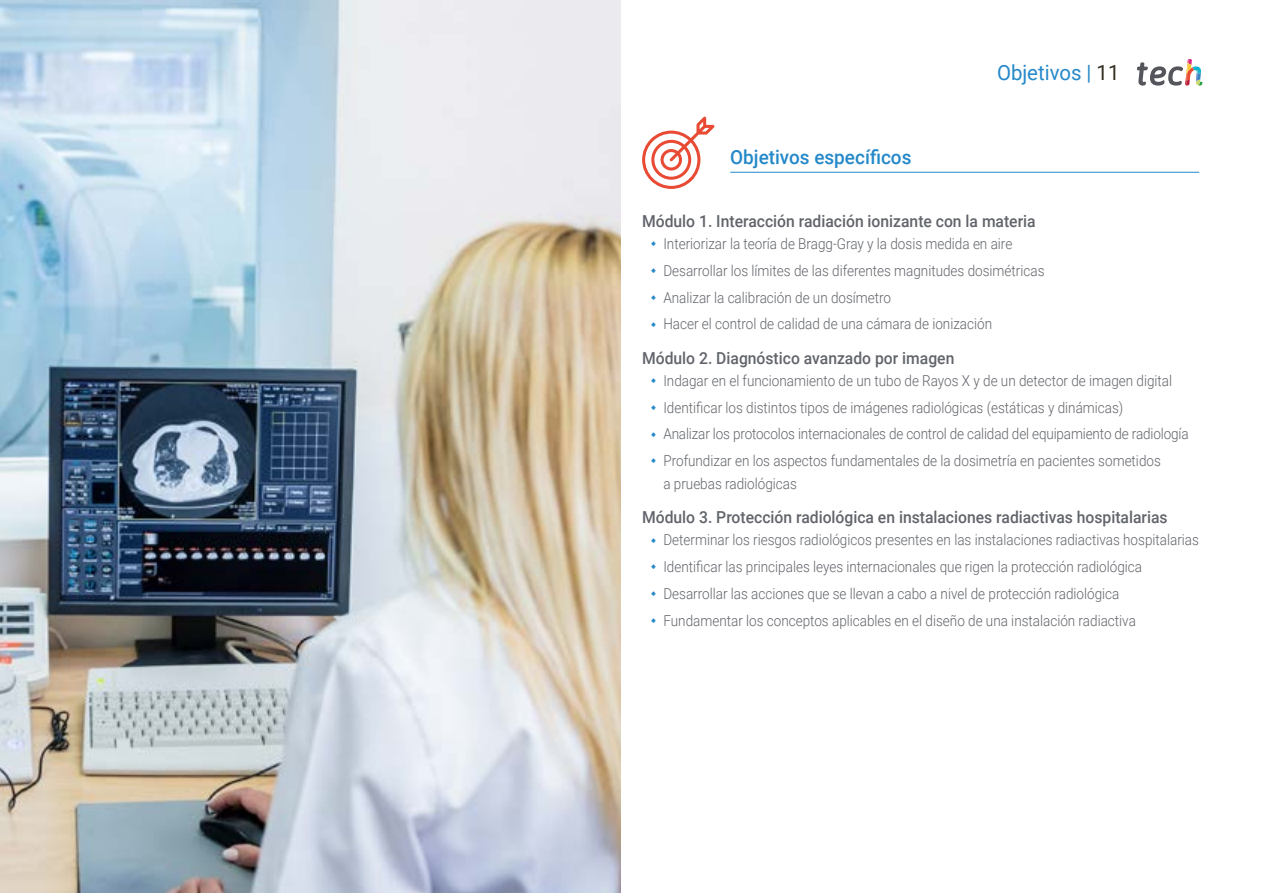
<style>
.page{position:relative;width:1263px;height:893px;background:#fff}
.page>*{position:absolute;margin:0;border:0;box-sizing:border-box;transform-origin:0 0}
.t1{font:21px "Roboto";color:#2488c9}
.t2{font:500 19.5px "Roboto";color:#2488c9}
.t3{font:500 16.5px "Roboto";color:#61646a;scale:.95 1}
.t4{font:300 15px/26.7px "Roboto";color:#61646a;scale:.9 1}
.s1{color:#312e20}
</style>
<div class="page">
<hr style="left:730px;top:172px;width:469px;height:1px;background:#2488c9">
<svg style="left:642px;top:117px;width:72px;height:72px"></svg>
<img style="left:0;top:0;width:621px;height:893px">
<svg style="left:1137px;top:59px;width:65px;height:27px"></svg>
<h2 class="t2" style="left:730px;top:143px;width:183px">Objetivos específicos</h2>
<h1 class="t1" style="left:997px;top:57px;width:124px">Objetivos | <span class="s1">11</span></h1>
<p class="t3" style="left:642px;top:209px;width:416px">Módulo 1. Interacción radiación ionizante con la materia</p>
<p class="t4" style="left:663px;top:230px;width:425px">Interiorizar la teoría de Bragg-Gray y la dosis medida en aire Desarrollar los límites de las diferentes magnitudes dosimétricas Analizar la calibración de un dosímetro<br>Hacer el control de calidad de una cámara de ionización</p>
<p class="t3" style="left:642px;top:346px;width:330px">Módulo 2. Diagnóstico avanzado por imagen</p>
<p class="t4" style="left:663px;top:367px;width:585px">Indagar en el funcionamiento de un tubo de Rayos X y de un detector de imagen digital Identificar los distintos tipos de imágenes radiológicas (estáticas y dinámicas)<br>Analizar los protocolos internacionales de control de calidad del equipamiento de radiología Profundizar en los aspectos fundamentales de la dosimetría en pacientes sometidos</p>
<p class="t4" style="left:663px;top:469px;width:150px">a pruebas radiológicas</p>
<p class="t3" style="left:642px;top:506px;width:555px">Módulo 3. Protección radiológica en instalaciones radiactivas hospitalarias</p>
<p class="t4" style="left:663px;top:526px;width:597px">Determinar los riesgos radiológicos presentes en las instalaciones radiactivas hospitalarias Identificar las principales leyes internacionales que rigen la protección radiológica Desarrollar las acciones que se llevan a cabo a nivel de protección radiológica Fundamentar los conceptos aplicables en el diseño de una instalación radiactiva</p>
</div>
